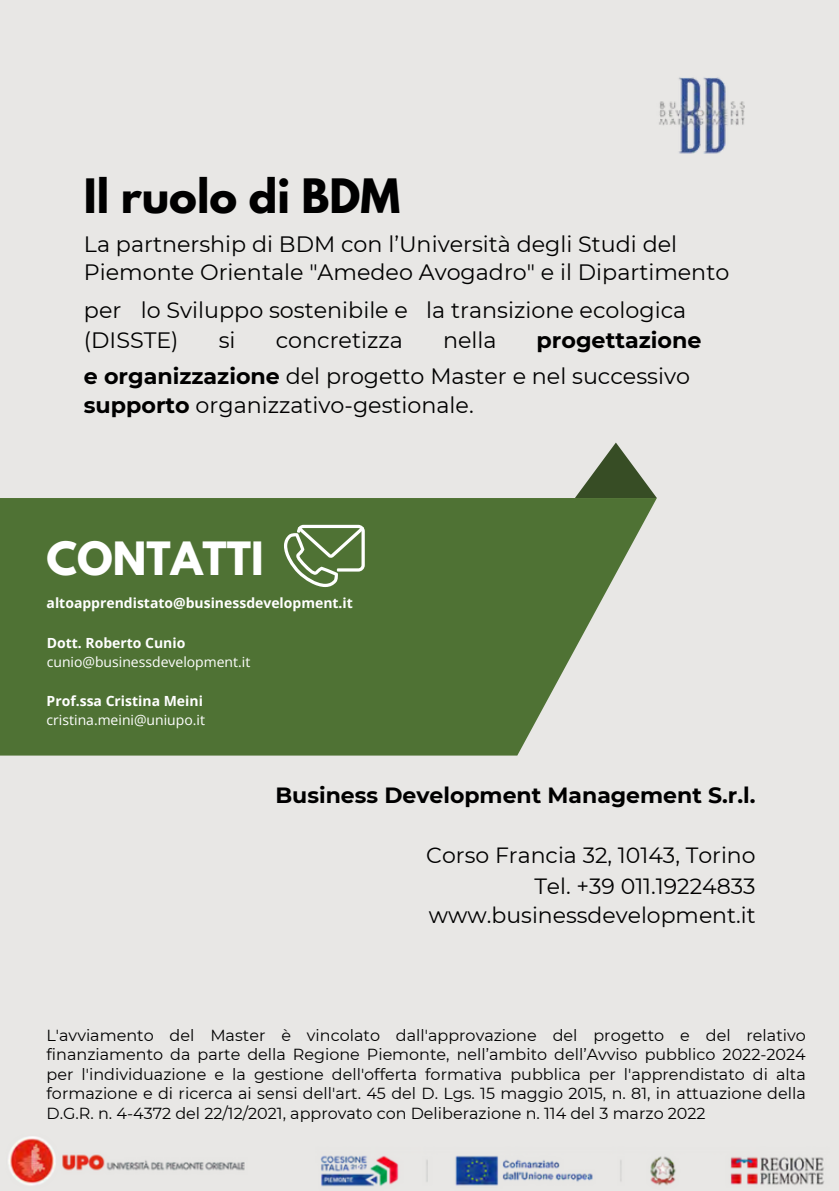
<style>
.page{position:relative;width:839px;height:1191px;background:#fff}
.page>*{position:absolute;margin:0;border:0;box-sizing:border-box;transform-origin:0 0}
.t1{font:700 42px "League Spartan";color:#000}
.t2{font:700 40.6px "League Spartan";color:#fff}
.t3{font:22.2px/28.4px "Montserrat";color:#000}
.t4{font:700 22.2px "Montserrat";color:#000}
.t5{font:22px/31.6px "Montserrat";color:#000;text-align:right}
.t6{font:700 22px "Montserrat";color:#000}
.t7{font:16px/19.6px "Montserrat";color:#000;text-align:justify}
.t8{font:14px/19.6px "Open Sans";color:#fff}
.t9{font:700 14px "Open Sans";color:#fff}
.s1{font-weight:700}
</style>
<div class="page">
<div style="left:0;top:0;width:838px;height:1191px;background:#e8e7e5"></div>
<svg style="left:583px;top:442px;width:66px;height:45px"></svg>
<svg style="left:0;top:487px;width:657px;height:269px;background:#65824d"></svg>
<svg style="left:286px;top:515px;width:90px;height:67px"></svg>
<svg style="left:286px;top:517px;width:88px;height:51px;background:#678550"></svg>
<svg style="left:272px;top:523px;width:76px;height:75px;background:#6c8956"></svg>
<img style="left:659px;top:77px;width:86px;height:77px">
<img style="left:8px;top:1136px;width:816px;height:51px">
<h2 class="t1" style="left:84px;top:175px;width:318px">Il ruolo di BDM</h2>
<h2 class="t3" style="left:84px;top:230px;width:646px">La partnership di BDM con l’Università degli Studi del<br>Piemonte Orientale ʺAmedeo Avogadroʺ e il Dipartimento</h2>
<p class="t3" style="left:141px;top:296px;width:269px">lo Sviluppo sostenibile e</p>
<h4 class="t3" style="left:219px;top:326px;width:18px">si</h4>
<p class="t3" style="left:276px;top:326px;width:129px">concretizza</p>
<h2 class="t3" style="left:84px;top:295px;width:96px;line-height:30px">per (DISSTE)</h2>
<p class="t3" style="left:426px;top:296px;width:261px">la transizione ecologica</p>
<p class="t3" style="left:443px;top:326px;width:55px">nella</p>
<h1 class="t4" style="left:536px;top:327px;width:166px">progettazione</h1>
<h1 class="t3" style="left:84px;top:362px;width:607px"><span class="s1">e organizzazione</span> del progetto Master e nel successivo <span class="s1">supporto</span> organizzativo-gestionale.</h1>
<h2 class="t2" style="left:47px;top:538px;width:218px">CONTATTI</h2>
<h2 class="t9" style="left:47px;top:593px;width:308px">altoapprendistato@businessdevelopment.it</h2>
<h2 class="t8" style="left:47px;top:633px;width:205px"><span class="s1">Dott. Roberto Cunio </span>cunio@businessdevelopment.it</h2>
<h2 class="t9" style="left:47px;top:691px;width:158px">Prof.ssa Cristina Meini</h2>
<h2 class="t8" style="left:47px;top:710px;width:160px">cristina.meini@uniupo.it</h2>
<h2 class="t6" style="left:275px;top:782px;width:481px">Business Development Management S.r.l.</h2>
<h3 class="t5" style="left:426px;top:839px;width:331px">Corso Francia 32, 10143, Torino<br>Tel. +39 011.19224833</h3>
<h3 class="t5" style="left:429px;top:899px;width:328px">www.businessdevelopment.it</h3>
<p class="t7" style="left:47px;top:1025px;width:760px">L'avviamento del Master è vincolato dall'approvazione del progetto e del relativo finanziamento da parte della Regione Piemonte, nell’ambito dell’Avviso pubblico 2022-2024 per l'individuazione e la gestione dell'offerta formativa pubblica per l'apprendistato di alta formazione e di ricerca ai sensi dell'art. 45 del D. Lgs. 15 maggio 2015, n. 81, in attuazione della D.G.R. n. 4-4372 del 22/12/2021, approvato con Deliberazione n. 114 del 3 marzo 2022</p>
</div>
